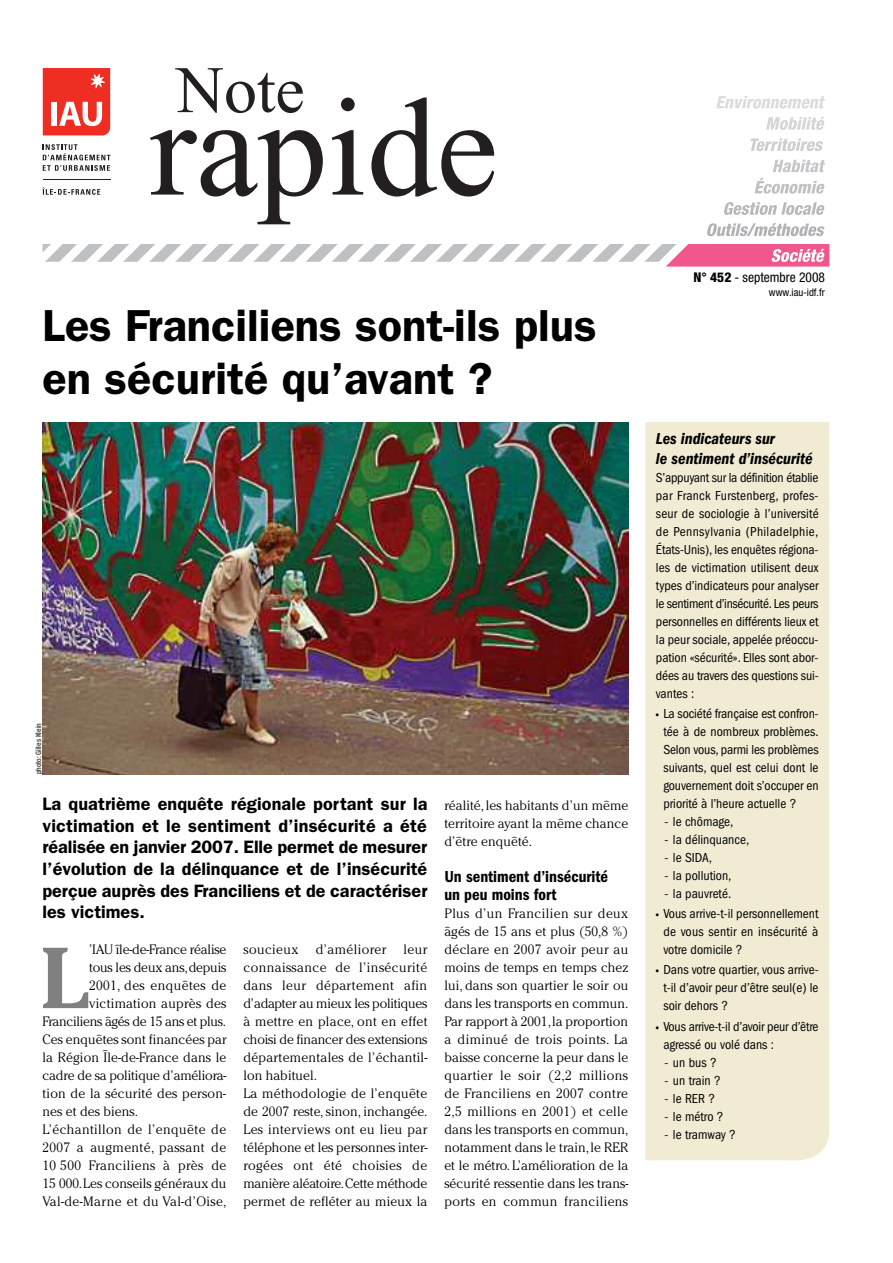
<style>
.page{position:relative;width:893px;height:1263px;background:#fff}
.page>*{position:absolute;margin:0;border:0;box-sizing:border-box;transform-origin:0 0}
.t1{font:139.8px "Times New Roman";color:#231f20}
.t2{font:700 85.8px "Cheltenham";color:#808080}
.t3{font:66.3px "Times New Roman";color:#231f20}
.t4{font:600 45px/52.5px "Franklin Gothic";color:#000}
.t5{font:600 18px/21.6px "Franklin Gothic";color:#000;text-align:justify}
.t6{font:italic 600 condensed 16.5px/20.2px "Franklin Gothic";color:#000}
.t7{font:600 condensed 16.5px/18px "Franklin Gothic";color:#000}
.t8{font:300 13.5px/18px "Cheltenham";letter-spacing:.01em;color:#000;text-align:justify}
.t9{font:condensed 13.5px/18px "Franklin Gothic";color:#000;text-align:justify}
.t10{font:300 13.5px "Cheltenham";letter-spacing:.03em;color:#000}
.t11{font:300 13.5px "Cheltenham";letter-spacing:-.01em;color:#000}
.t12{font:300 13.5px "Cheltenham";letter-spacing:-.02em;color:#000}
.t13{font:condensed 13.5px "Helvetica Neue";color:#000}
.t14{font:condensed 10.5px "Helvetica Neue";color:#000}
.t15{font:500 condensed 7.5px "Helvetica Neue";color:#333}
.s1{font-weight:800}
.s2{font-family:"Cheltenham";font-weight:900;font-stretch:normal;font-size:9px}
</style>
<div class="page">
<svg style="left:707px;top:223px;width:117px;height:13px"></svg>
<svg style="left:724px;top:202px;width:101px;height:13px"></svg>
<svg style="left:755px;top:178px;width:70px;height:16px"></svg>
<svg style="left:773px;top:160px;width:52px;height:12px"></svg>
<svg style="left:750px;top:138px;width:73px;height:13px"></svg>
<svg style="left:766px;top:117px;width:59px;height:13px"></svg>
<svg style="left:716px;top:96px;width:109px;height:13px"></svg>
<svg style="left:43px;top:68px;width:67px;height:67px;background:#f05248"></svg>
<hr style="left:43px;top:179px;width:67px;height:1px;background:#231f20">
<svg style="left:43px;top:144px;width:67px;height:27px"></svg>
<svg style="left:42px;top:187px;width:58px;height:8px"></svg>
<svg style="left:43px;top:244px;width:786px;height:23px"></svg>
<img style="left:43px;top:422px;width:585px;height:352px">
<div style="left:645px;top:422px;width:184px;height:739px;background:#f1ebd3"></div>
<h3 class="t3" style="left:176px;top:66px;width:130px">Note</h3>
<h1 class="t1" style="left:149px;top:98px;width:351px">rapide</h1>
<h3 class="t4" style="left:43px;top:303px;width:555px">Les Franciliens sont-ils plus en sécurité qu’avant ?</h3>
<p class="t15" style="left:36px;top:774px;width:53px;rotate:-90deg">photo: Gilles Klein</p>
<p class="t5" style="left:43px;top:795px;width:387px">La quatrième enquête régionale portant sur la victimation et le sentiment d’insécurité a été réalisée en janvier 2007. Elle permet de mesurer l’évolution de la délinquance et de l’insécurité perçue auprès des Franciliens et de caractériser les victimes.</p>
<h2 class="t2" style="left:41px;top:948px;width:50px">L</h2>
<p class="t11" style="left:89px;top:944px;width:139px">’IAU île-de-France réalise</p>
<p class="t11" style="left:89px;top:962px;width:139px">tous les deux ans,depuis</p>
<p class="t10" style="left:89px;top:980px;width:139px">2001, des enquêtes de</p>
<p class="t8" style="left:89px;top:995px;width:139px">victimation auprès des</p>
<p class="t12" style="left:43px;top:1016px;width:185px">Franciliens âgés de 15 ans et plus.</p>
<p class="t8" style="left:43px;top:1031px;width:186px">Ces enquêtes sont financées par</p>
<p class="t8" style="left:43px;top:1049px;width:185px">la Région Île-de-France dans le</p>
<p class="t11" style="left:43px;top:1070px;width:186px">cadre de sa politique d’améliora-</p>
<p class="t8" style="left:43px;top:1085px;width:185px">tion de la sécurité des person-</p>
<p class="t8" style="left:43px;top:1103px;width:97px">nes et des biens.</p>
<p class="t10" style="left:43px;top:1124px;width:185px">L’échantillon de l’enquête de</p>
<p class="t10" style="left:43px;top:1142px;width:185px">2007 a augmenté, passant de</p>
<p class="t10" style="left:43px;top:1160px;width:185px">10 500 Franciliens à près de</p>
<p class="t8" style="left:43px;top:1175px;width:185px">15 000.Les conseils généraux du</p>
<p class="t10" style="left:43px;top:1196px;width:185px">Val-de-Marne et du Val-d’Oise,</p>
<p class="t10" style="left:243px;top:944px;width:56px">soucieux</p>
<p class="t10" style="left:316px;top:944px;width:72px">d’améliorer</p>
<p class="t8" style="left:243px;top:941px;width:185px;text-align:left;text-indent:160px">leur connaissance de l’insécurité dans leur département afin d’adapter au mieux les politiques à mettre en place, ont en effet choisi de financer des extensions départementales de l’échantil&shy;lon habituel.<br>La méthodologie de l’enquête de 2007 reste, sinon, inchangée.<br>Les interviews ont eu lieu par téléphone et les personnes inter&shy;rogées ont été choisies de manière aléatoire.Cette méthode permet de refléter au mieux la</p>
<p class="t8" style="left:444px;top:797px;width:186px">réalité,les habitants d’un même territoire ayant la même chance d’être enquêté.</p>
<p class="t7" style="left:444px;top:869px;width:165px">Un sentiment d’insécurité un peu moins fort</p>
<p class="t8" style="left:444px;top:905px;width:185px">Plus d’un Francilien sur deux âgés de 15 ans et plus (50,8 %) déclare en 2007 avoir peur au moins de temps en temps chez lui, dans son quartier le soir ou dans les transports en commun.<br>Par rapport à 2001,la proportion a diminué de trois points. La baisse concerne la peur dans le quartier le soir (2,2 millions de Franciliens en 2007 contre 2,5 millions en 2001) et celle dans les transports en commun, notamment dans le train,le RER et le métro. L’amélioration de la sécurité ressentie dans les trans&shy;ports en commun franciliens</p>
<p class="t13" style="left:693px;top:273px;width:133px"><span class="s1">N° 452</span> - septembre 2008</p>
<p class="t14" style="left:769px;top:289px;width:57px">www.iau-idf.fr</p>
<p class="t6" style="left:656px;top:429px;width:158px">Les indicateurs sur<br>le sentiment d’insécurité</p>
<p class="t9" style="left:656px;top:470px;width:164px">S’appuyant sur la définition établie par Franck Furstenberg, profes&shy;seur de sociologie à l’université de Pennsylvania (Philadelphie, États-Unis), les enquêtes régiona&shy;les de victimation utilisent deux types d’indicateurs pour analyser le sentiment d’insécurité. Les peurs personnelles en différents lieux et la peur sociale, appelée préoccu&shy;pation «sécurité». Elles sont abor&shy;dées au travers des questions sui&shy;vantes :</p>
<p class="t9" style="left:663px;top:706px;width:157px;text-indent:-7px"><span class="s2">•</span> La société française est confron&shy;tée à de nombreux problèmes.<br>Selon vous, parmi les problèmes suivants, quel est celui dont le gouvernement doit s’occuper en priorité à l’heure actuelle ?</p>
<p class="t9" style="left:664px;top:814px;width:70px">- le chômage,</p>
<p class="t9" style="left:664px;top:832px;width:86px">- la délinquance,</p>
<p class="t9" style="left:664px;top:850px;width:49px">- le SIDA,</p>
<p class="t9" style="left:664px;top:868px;width:69px">- la pollution,</p>
<p class="t9" style="left:664px;top:886px;width:68px">- la pauvreté.</p>
<p class="t9" style="left:663px;top:906px;width:157px;text-indent:-7px"><span class="s2">•</span> Vous arrive-t-il personnellement de vous sentir en insécurité à votre domicile ?</p>
<p class="t9" style="left:663px;top:962px;width:157px;text-indent:-7px"><span class="s2">•</span> Dans votre quartier, vous arrive&shy;t-il d’avoir peur d’être seul(e) le soir dehors ?</p>
<p class="t9" style="left:663px;top:1018px;width:157px;text-indent:-7px"><span class="s2">•</span> Vous arrive-t-il d’avoir peur d’être agressé ou volé dans :</p>
<p class="t9" style="left:664px;top:1054px;width:54px">- un bus ?</p>
<p class="t9" style="left:664px;top:1072px;width:58px">- un train ?</p>
<p class="t9" style="left:664px;top:1090px;width:52px">- le RER ?</p>
<p class="t9" style="left:664px;top:1108px;width:61px">- le métro ?</p>
<p class="t9" style="left:664px;top:1126px;width:73px">- le tramway ?</p>
</div>
